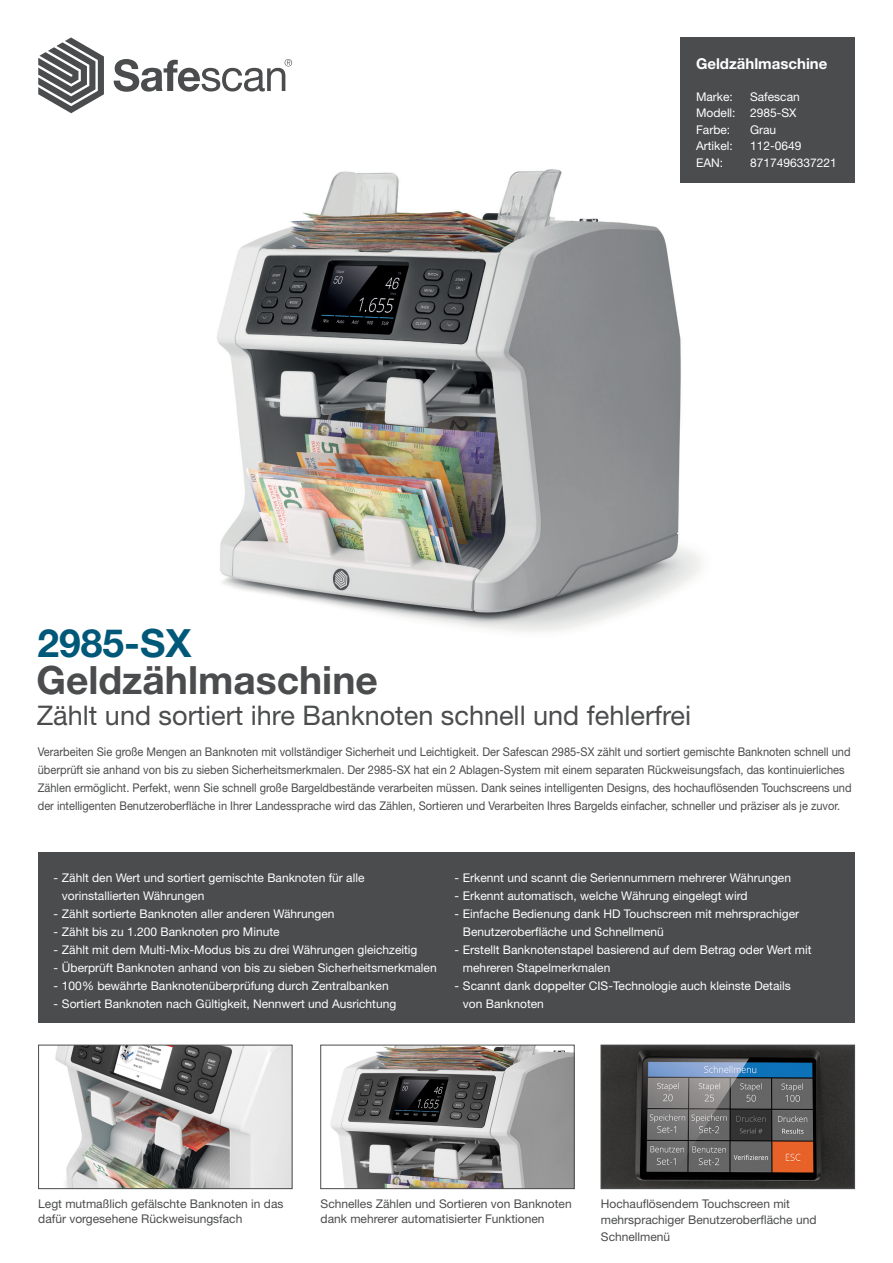
<style>
.page{position:relative;width:893px;height:1263px;background:#fff}
.page>*{position:absolute;margin:0;border:0;box-sizing:border-box;transform-origin:0 0}
.t1{font:700 39px "Helvetica Neue LT Std";color:#4b4c4d}
.t2{font:700 39px "Helvetica Neue LT Std";color:#005879}
.t3{font:27px "Helvetica Neue LT Std";color:#4b4c4d}
.t4{font:700 15px "Helvetica Neue LT Std";color:#fff}
.Tabel{font:12px/18px "Helvetica Neue LT Std";color:#fff}
.Platte_tekst{font:12px/18px "Helvetica Neue LT Std";color:#4b4c4d;scale:.92 1}
.Platte_tekst-2{font:12px/15px "Helvetica Neue LT Std";color:#4b4c4d}
</style>
<div class="page">
<div style="left:680px;top:37px;width:175px;height:146px;background:#4b4c4d"></div>
<svg style="left:38px;top:37px;width:66px;height:75px"></svg>
<svg style="left:114px;top:59px;width:178px;height:33px"></svg>
<div style="left:38px;top:852px;width:817px;height:171px;background:#4b4c4d"></div>
<img style="left:69px;top:112px;width:633px;height:521px">
<img style="left:330px;top:1047px;width:242px;height:140px">
<div style="left:321px;top:1045px;width:253px;height:144px;border:1px solid #4b4c4d"></div>
<img style="left:603px;top:1047px;width:250px;height:140px">
<div style="left:601px;top:1045px;width:254px;height:144px;border:1px solid #4b4c4d"></div>
<img style="left:55px;top:1047px;width:235px;height:140px">
<div style="left:38px;top:1045px;width:254px;height:144px;border:1px solid #4b4c4d"></div>
<p class="t2" style="left:38px;top:619px;width:155px">2985-SX</p>
<p class="t1" style="left:36px;top:655px;width:343px">Geldzählmaschine</p>
<p class="t4" style="left:696px;top:55px;width:133px">Geldzählmaschine</p>
<p class="Tabel" style="left:696px;top:87px;width:38px">Marke:</p>
<p class="Tabel" style="left:750px;top:87px;width:51px">Safescan</p>
<p class="Tabel" style="left:696px;top:104px;width:102px">Modell: 2985-SX</p>
<p class="Tabel" style="left:696px;top:120px;width:36px">Farbe:</p>
<p class="Tabel" style="left:750px;top:120px;width:28px">Grau</p>
<p class="Tabel" style="left:696px;top:137px;width:38px">Artikel:</p>
<p class="Tabel" style="left:750px;top:137px;width:53px">112-0649</p>
<p class="Tabel" style="left:696px;top:153px;width:29px">EAN:</p>
<p class="Tabel" style="left:750px;top:153px;width:88px">8717496337221</p>
<p class="t3" style="left:37px;top:700px;width:656px">Zählt und sortiert ihre Banknoten schnell und fehlerfrei</p>
<p class="Platte_tekst" style="left:38px;top:743px;width:886px">Verarbeiten Sie große Mengen an Banknoten mit vollständiger Sicherheit und Leichtigkeit. Der Safescan 2985-SX zählt und sortiert gemischte Banknoten schnell und überprüft sie anhand von bis zu sieben Sicherheitsmerkmalen. Der 2985-SX hat ein 2 Ablagen-System mit einem separaten Rückweisungsfach, das kontinuierliches Zählen ermöglicht. Perfekt, wenn Sie schnell große Bargeldbestände verarbeiten müssen. Dank seines intelligenten Designs, des hochauflösenden Touchscreens und der intelligenten Benutzeroberfläche in Ihrer Landessprache wird das Zählen, Sortieren und Verarbeiten Ihres Bargelds einfacher, schneller und präziser als je zuvor.</p>
<p class="Tabel" style="left:62px;top:869px;width:304px;text-indent:-9px">- Zählt den Wert und sortiert gemischte Banknoten für alle vorinstallierten Währungen</p>
<p class="Tabel" style="left:53px;top:905px;width:283px">- Zählt sortierte Banknoten aller anderen Währungen</p>
<p class="Tabel" style="left:53px;top:923px;width:228px">- Zählt bis zu 1.200 Banknoten pro Minute</p>
<p class="Tabel" style="left:53px;top:941px;width:366px">- Zählt mit dem Multi-Mix-Modus bis zu drei Währungen gleichzeitig</p>
<p class="Tabel" style="left:53px;top:959px;width:385px">- Überprüft Banknoten anhand von bis zu sieben Sicherheitsmerkmalen</p>
<p class="Tabel" style="left:53px;top:977px;width:337px">- 100% bewährte Banknotenüberprüfung durch Zentralbanken</p>
<p class="Tabel" style="left:53px;top:995px;width:344px">- Sortiert Banknoten nach Gültigkeit, Nennwert und Ausrichtung</p>
<p class="Tabel" style="left:454px;top:869px;width:338px">- Erkennt und scannt die Seriennummern mehrerer Währungen</p>
<p class="Tabel" style="left:454px;top:887px;width:295px">- Erkennt automatisch, welche Währung eingelegt wird</p>
<p class="Tabel" style="left:454px;top:905px;width:346px">- Einfache Bedienung dank HD Touchscreen mit mehrsprachiger</p>
<p class="Tabel" style="left:463px;top:923px;width:202px">Benutzeroberfläche und Schnellmenü</p>
<p class="Tabel" style="left:463px;top:941px;width:350px;text-indent:-9px">- Erstellt Banknotenstapel basierend auf dem Betrag oder Wert mit mehreren Stapelmerkmalen</p>
<p class="Tabel" style="left:463px;top:977px;width:329px;text-indent:-9px">- Scannt dank doppelter CIS-Technologie auch kleinste Details von Banknoten</p>
<p class="Platte_tekst-2" style="left:38px;top:1196px;width:247px">Legt mutmaßlich gefälschte Banknoten in das dafür vorgesehene Rückweisungsfach</p>
<p class="Platte_tekst-2" style="left:321px;top:1196px;width:253px">Schnelles Zählen und Sortieren von Banknoten dank mehrerer automatisierter Funktionen</p>
<p class="Platte_tekst-2" style="left:601px;top:1195px;width:217px;line-height:16.5px">Hochauflösendem Touchscreen mit mehrsprachiger Benutzeroberfläche und<br>Schnellmenü</p>
</div>
